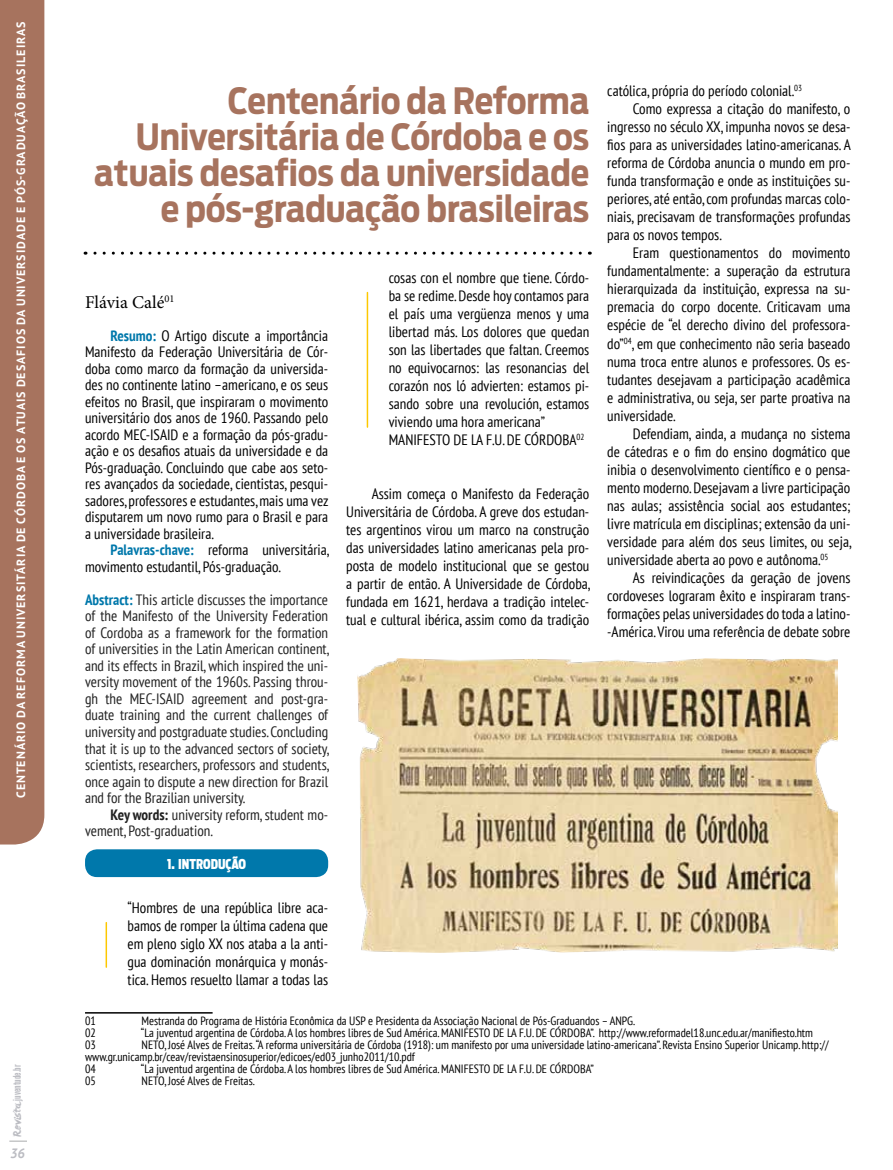
<style>
.page{position:relative;width:893px;height:1170px;background:#fff}
.page>*{position:absolute;margin:0;border:0;box-sizing:border-box;transform-origin:0 0}
.t1{font:700 36px/36px "Antenna Cond";color:#a7735e;text-align:right}
.t2{font:18px "Minion Pro";letter-spacing:.005em;color:#000}
.t3{font:condensed 15px/18px "PT Sans";color:#000;text-align:justify}
.t4{font:condensed 15px/16.5px "PT Sans";color:#212121;text-align:justify}
.t5{font:900 13.5px "Antenna Extra Cond";letter-spacing:-.005em;color:#fff}
.t6{font:italic 700 13.5px "PT Sans";color:#bbbcc2}
.t7{font:condensed 12px/12px "PT Sans";color:#000}
.t8{font:700 12px "PT Sans";letter-spacing:.08em;color:#fff}
.t9{font:10.5px "League Gothic";color:#bbbcc2}
.s1{font-family:"Levi Re Brushed"}
.s2{font-weight:700;color:#0078ab}
.s3{font-weight:700}
</style>
<div class="page">
<svg style="left:9px;top:1140px;width:18px;height:1px"></svg>
<svg style="left:85px;top:251px;width:495px;height:3px"></svg>
<hr style="left:85px;top:1012px;width:128px;height:1px;background:#000">
<div style="left:85px;top:849px;width:243px;height:28px;background:#0078ab;border-radius:12px"></div>
<hr style="left:106px;top:922px;width:1px;height:45px;background:#fdc800">
<hr style="left:367px;top:292px;width:1px;height:135px;background:#fdc800">
<img style="left:357px;top:658px;width:481px;height:294px">
<div style="left:0;top:0;width:44px;height:844px;background:#a7735e"></div>
<p class="t8" style="left:13px;top:798px;width:777px;rotate:-90deg">CENTENÁRIO DA REFORMA UNIVERSITÁRIA DE CÓRDOBA E OS ATUAIS DESAFIOS DA UNIVERSIDADE E PÓS-GRADUAÇÃO BRASILEIRAS</p>
<p class="t9" style="left:11px;top:1136px;width:74px;rotate:-90deg"><span class="s1">Revista</span>juventude.br</p>
<p class="t6" style="left:10px;top:1143px;width:16px">36</p>
<h1 class="t1" style="left:94px;top:83px;width:497px">Centenário da Reforma<br>Universitária de Córdoba e os atuais desafios da universidade e pós-graduação brasileiras</h1>
<p class="t2" style="left:85px;top:290px;width:91px">Flávia Calé<sup>01</sup></p>
<p class="t3" style="left:85px;top:327px;width:245px;line-height:16.5px;text-indent:26px"><span class="s2">Resumo:</span> O Artigo discute a importância Manifesto da Federação Universitária de Cór&shy;doba como marco da formação da universida&shy;des no continente latino –americano, e os seus efeitos no Brasil, que inspiraram o movimento universitário dos anos de 1960. Passando pelo acordo MEC-ISAID e a formação da pós-gradu&shy;ação e os desafios atuais da universidade e da Pós-graduação. Concluindo que cabe aos seto&shy;res avançados da sociedade, cientistas, pesqui&shy;sadores, professores e estudantes, mais uma vez disputarem um novo rumo para o Brasil e para a universidade brasileira.</p>
<p class="t3" style="left:85px;top:541px;width:246px;line-height:16.5px;text-indent:26px"><span class="s2">Palavras-chave:</span> reforma universitária, movimento estudantil, Pós-graduação.</p>
<p class="t4" style="left:85px;top:591px;width:246px"><span class="s2">Abstract:</span> This article discusses the importance of the Manifesto of the University Federation of Cordoba as a framework for the formation of universities in the Latin American continent, and its effects in Brazil, which inspired the uni&shy;versity movement of the 1960s. Passing throu&shy;gh the MEC-ISAID agreement and post-gra&shy;duate training and the current challenges of university and postgraduate studies. Concluding that it is up to the advanced sectors of society, scientists, researchers, professors and students, once again to dispute a new direction for Brazil and for the Brazilian university.</p>
<p class="t4" style="left:85px;top:805px;width:245px;text-indent:26px"><span class="s3">Key words:</span> university reform, student mo&shy;vement, Post-graduation.</p>
<p class="t5" style="left:167px;top:856px;width:81px">1. INTRODUÇÃO</p>
<p class="t3" style="left:128px;top:897px;width:202px">“Hombres de una república libre aca&shy;bamos de romper la última cadena que em pleno siglo XX nos ataba a la anti&shy;gua dominación monárquica y monás&shy;tica. Hemos resuelto llamar a todas las</p>
<p class="t3" style="left:389px;top:268px;width:202px;text-align:left">cosas con el nombre que tiene. Córdo&shy;ba se redime. Desde hoy contamos para el país uma vergüenza menos y uma libertad más. Los dolores que quedan son las libertades que faltan. Creemos no equivocarnos: las resonancias del corazón nos ló advierten: estamos pi&shy;sando sobre una revolución, estamos viviendo uma hora americana” MANIFESTO DE LA F.U. DE CÓRDOBA<sup>02</sup></p>
<p class="t3" style="left:346px;top:484px;width:246px;text-indent:26px">Assim começa o Manifesto da Federação Universitária de Córdoba. A greve dos estudan&shy;tes argentinos virou um marco na construção das universidades latino americanas pela pro&shy;posta de modelo institucional que se gestou a partir de então. A Universidade de Córdoba, fundada em 1621, herdava a tradição intelec&shy;tual e cultural ibérica, assim como da tradição</p>
<p class="t3" style="left:607px;top:82px;width:196px">católica, própria do período colonial.<sup>03</sup></p>
<p class="t3" style="left:633px;top:100px;width:219px">Como expressa a citação do manifesto, o</p>
<p class="t3" style="left:607px;top:118px;width:245px">ingresso no século XX, impunha novos se desa-</p>
<p class="t3" style="left:607px;top:136px;width:245px">fios para as universidades latino-americanas. A</p>
<p class="t3" style="left:607px;top:154px;width:245px">reforma de Córdoba anuncia o mundo em pro-</p>
<p class="t3" style="left:607px;top:172px;width:245px">funda transformação e onde as instituições su-</p>
<p class="t3" style="left:607px;top:190px;width:245px">periores, até então, com profundas marcas colo-</p>
<p class="t3" style="left:607px;top:208px;width:245px">niais, precisavam de transformações profundas</p>
<p class="t3" style="left:607px;top:226px;width:116px">para os novos tempos.</p>
<p class="t3" style="left:633px;top:244px;width:219px">Eram questionamentos do movimento</p>
<p class="t3" style="left:607px;top:262px;width:245px">fundamentalmente: a superação da estrutura</p>
<p class="t3" style="left:607px;top:280px;width:245px">hierarquizada da instituição, expressa na su-</p>
<p class="t3" style="left:607px;top:298px;width:245px">premacia do corpo docente. Criticavam uma</p>
<p class="t3" style="left:607px;top:316px;width:245px">espécie de “el derecho divino del professora-</p>
<p class="t3" style="left:607px;top:334px;width:245px">do”<sup>04</sup>, em que conhecimento não seria baseado</p>
<p class="t3" style="left:607px;top:352px;width:245px">numa troca entre alunos e professores. Os es-</p>
<p class="t3" style="left:607px;top:370px;width:245px">tudantes desejavam a participação acadêmica</p>
<p class="t3" style="left:607px;top:388px;width:245px">e administrativa, ou seja, ser parte proativa na</p>
<p class="t3" style="left:607px;top:406px;width:70px">universidade.</p>
<p class="t3" style="left:633px;top:424px;width:219px">Defendiam, ainda, a mudança no sistema</p>
<p class="t3" style="left:607px;top:442px;width:245px">de cátedras e o fim do ensino dogmático que</p>
<p class="t3" style="left:607px;top:460px;width:245px">inibia o desenvolvimento científico e o pensa-</p>
<p class="t3" style="left:607px;top:478px;width:245px">mento moderno. Desejavam a livre participação</p>
<p class="t3" style="left:607px;top:496px;width:245px">nas aulas; assistência social aos estudantes;</p>
<p class="t3" style="left:607px;top:514px;width:245px">livre matrícula em disciplinas; extensão da uni-</p>
<p class="t3" style="left:607px;top:532px;width:246px">versidade para além dos seus limites, ou seja,</p>
<p class="t3" style="left:607px;top:550px;width:223px">universidade aberta ao povo e autônoma.<sup>05</sup></p>
<p class="t3" style="left:633px;top:568px;width:219px">As reivindicações da geração de jovens</p>
<p class="t3" style="left:607px;top:586px;width:245px">cordoveses lograram êxito e inspiraram trans-</p>
<p class="t3" style="left:607px;top:604px;width:245px">formações pelas universidades do toda a latino-</p>
<p class="t3" style="left:607px;top:622px;width:245px">-América. Virou uma referência de debate sobre</p>
<p class="t7" style="left:85px;top:1014px;width:12px">01</p>
<p class="t7" style="left:142px;top:1014px;width:495px">Mestranda do Programa de História Econômica da USP e Presidenta da Associação Nacional de Pós-Graduandos – ANPG.</p>
<p class="t7" style="left:85px;top:1026px;width:12px">02</p>
<p class="t7" style="left:141px;top:1026px;width:674px">“La juventud argentina de Córdoba. A los hombres libres de Sud América. MANIFESTO DE LA F.U. DE CÓRDOBA”. http://www.reformadel18.unc.edu.ar/manifiesto.htm</p>
<p class="t7" style="left:85px;top:1038px;width:12px">03</p>
<p class="t7" style="left:85px;top:1038px;width:745px;text-indent:57px">NETO, José Alves de Freitas. “A reforma universitária de Córdoba (1918): um manifesto por uma universidade latino-americana”. Revista Ensino Superior Unicamp. http:// www.gr.unicamp.br/ceav/revistaensinosuperior/edicoes/ed03_junho2011/10.pdf<br>04</p>
<p class="t7" style="left:141px;top:1062px;width:455px">“La juventud argentina de Córdoba. A los hombres libres de Sud América. MANIFESTO DE LA F.U. DE CÓRDOBA”</p>
<p class="t7" style="left:85px;top:1074px;width:12px">05</p>
<p class="t7" style="left:142px;top:1074px;width:115px">NETO, José Alves de Freitas.</p>
</div>
